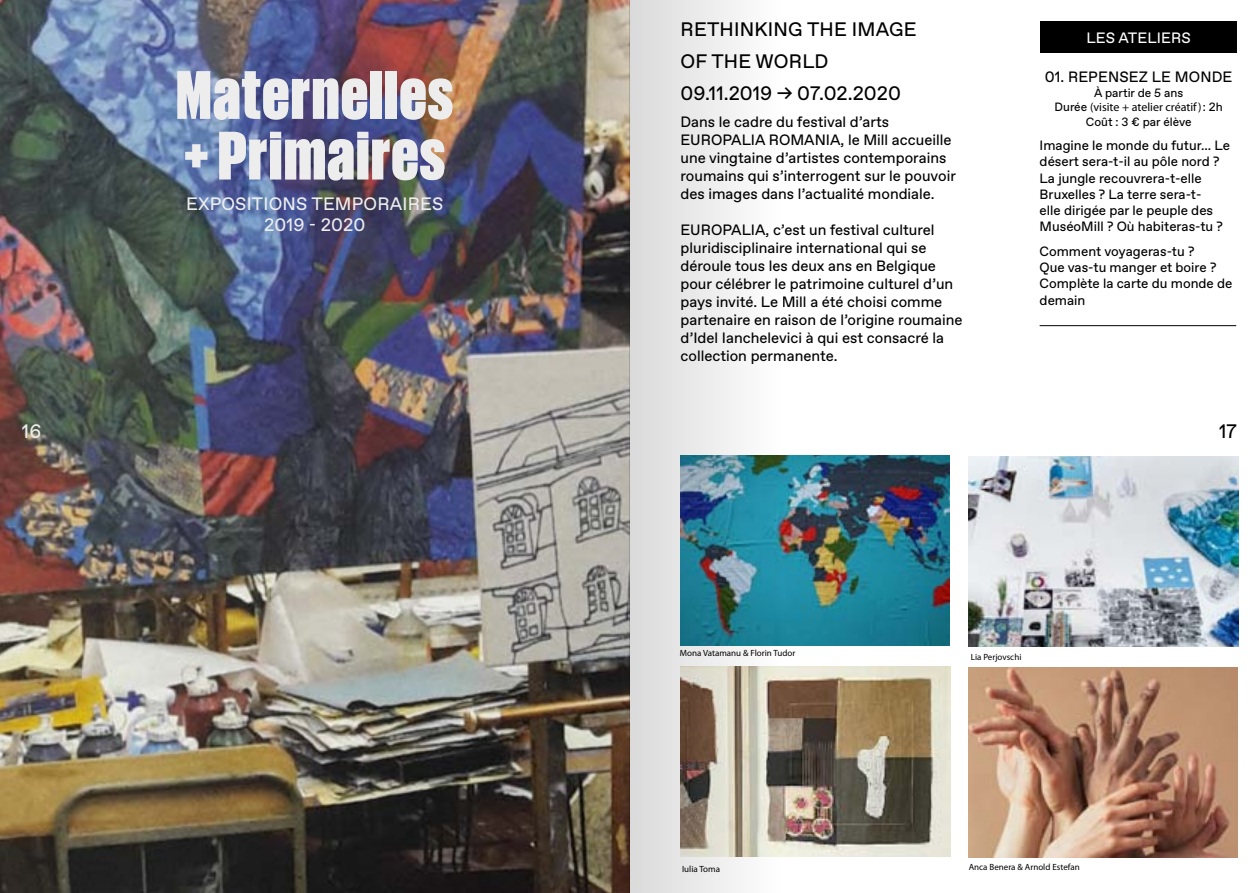
<style>
.page{position:relative;width:1259px;height:893px;background:#fff}
.page>*{position:absolute;margin:0;border:0;box-sizing:border-box;transform-origin:0 0}
.t1{font:70.5px/60.6px "Giorgio Sans Black";letter-spacing:.02em;color:#ededee}
.t2{font:19.5px/32px "Favorit";letter-spacing:.005em;color:#000}
.t3{font:19.5px "Favorit";color:#ededee}
.t4{font:18px/21.6px "Favorit";letter-spacing:.01em;color:#ededee;text-align:center}
.t5{font:15px/18px "Favorit";color:#000}
.t6{font:15px "Favorit";letter-spacing:.01em;color:#fff}
.t7{font:13.5px/16.2px "Favorit";color:#000}
.t8{font:12px "Myriad Pro";color:#000}
.t9{font:12px "Favorit";color:#000}
.t10{font:9px "Myriad Pro";color:#000}
.s1{font-family:"Favorit"}
</style>
<div class="page">
<img style="left:0;top:0;width:629px;height:893px">
<img style="left:968px;top:456px;width:270px;height:191px">
<img style="left:783px;top:666px;width:167px;height:191px">
<img style="left:968px;top:667px;width:269px;height:191px">
<img style="left:783px;top:456px;width:167px;height:189px">
<div style="left:1040px;top:21px;width:197px;height:32px;background:#000"></div>
<hr style="left:1039px;top:325px;width:197px;height:1px;background:#000">
<svg style="left:629px;top:0;width:154px;height:893px"></svg>
<h1 class="t1" style="left:176px;top:62px;width:279px">Maternelles + Primaires</h1>
<p class="t4" style="left:186px;top:192px;width:256px">Expositi ons temporai res<br>2019 - 2020</p>
<h2 class="t2" style="left:680px;top:13px;width:237px;text-indent:54px">INKING the image of the world<br>09.11.2019 → 07.02.2020</h2>
<p class="t5" style="left:680px;top:112px;width:210px">Dans le cadre du festival d’arts<br>EUROPAL</p>
<h2 class="t2" style="left:680px;top:13px;width:14px">RETH</h2>
<p class="t5" style="left:751px;top:130px;width:30px">IA ROMAN</p>
<p class="t5" style="left:680px;top:130px;width:277px;text-indent:145px">IA, le M ill accueille une vingtaine d’artistes contemporains roumains qui s’interrogent sur le pouvoir des images dans l’actualité mondiale.</p>
<p class="t5" style="left:680px;top:220px;width:11px">EUROPAL</p>
<p class="t5" style="left:680px;top:220px;width:283px;text-indent:70px">IA, c’est un festival culturel pluridisciplinaire international qui se déroule tous les deux ans en Belgique pour célébrer le patrimoine culturel d’un pays invité. Le M ill a été choisi comme partenaire en raison de l’origine roumaine d’Idel Ianchelevici à qui est consacré la collection permanente.</p>
<p class="t6" style="left:1086px;top:28px;width:104px">les ateli ers</p>
<p class="t5" style="left:1045px;top:68px;width:189px">01. repensez le monde</p>
<p class="t9" style="left:1094px;top:85px;width:91px">à partir de 5 ans</p>
<p class="t8" style="left:1054px;top:100px;width:170px"><span class="s1">Durée</span> (visite + atelier créatif)<span class="s1">: 2h</span></p>
<p class="t9" style="left:1086px;top:113px;width:107px">Coût : 3 € par élève</p>
<p class="t7" style="left:1039px;top:137px;width:192px">Imagine le monde du futur... Le désert sera-t-il au pôle nord ?<br>La jungle recouvrera-t-elle<br>Bruxelles ? La terre sera-t-<br>elle dirigée par le peuple des<br>M uséoM ill ? Où habiteras-tu ?</p>
<p class="t7" style="left:1039px;top:243px;width:194px">Comment voyageras-tu ?<br>Que vas-tu manger et boire ?<br>Complète la carte du monde de demain</p>
<h2 class="t3" style="left:22px;top:418px;width:21px">16</h2>
<h2 class="t2" style="left:1219px;top:415px;width:19px">17</h2>
<p class="t10" style="left:680px;top:647px;width:117px">Mona Vatamanu &amp; Florin Tudor</p>
<p class="t10" style="left:970px;top:652px;width:52px">Lia Perjovschi</p>
<p class="t10" style="left:682px;top:863px;width:39px">Iulia Toma</p>
<p class="t10" style="left:968px;top:861px;width:113px">Anca Benera &amp; Arnold Estefan</p>
</div>
